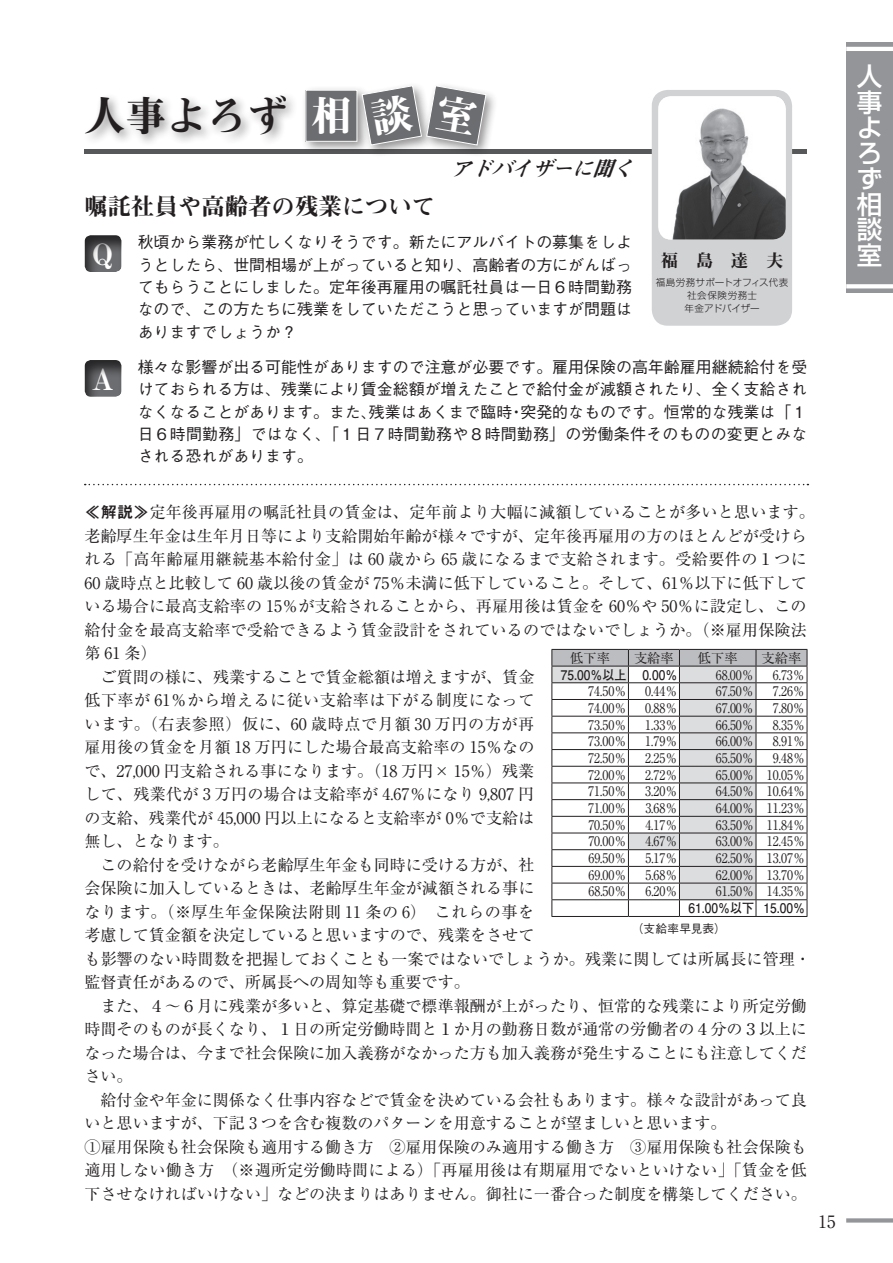
<style>
.page{position:relative;width:893px;height:1263px;background:#fff}
.page>*{position:absolute;margin:0;border:0;box-sizing:border-box;transform-origin:0 0}
.t1{font:40.8px "Midashi Min Pro MA31";color:#231f20}
.t2{font:29.55px "Midashi Min Pro MA31";color:#fff}
.t3{font:500 25.5px/25.5px "Shin Go Pro";color:#fff;text-align:justify}
.t4{font:23.4px "Midashi Min Pro MA31";color:#231f20}
.t5{font:italic 20.25px "Midashi Min Pro MA31";color:#231f20}
.t6{font:17.55px "Midashi Min Pro MA31";color:#231f20}
.t7{font:16.95px "Ryumin Pro";color:#231f20}
.t8{font:16.05px/23.5px "Ryumin Pro";color:#231f20}
.t9{font:500 15.9px/22.4px "Gothic BBB Pro";color:#231f20;text-align:justify}
.t10{font:13.35px "Ryumin Pro";color:#231f20;scale:.9 1}
.t11{font:700 13.35px "Futo Go B101 Pro";color:#231f20;scale:.9 1}
.t12{font:13.35px "Ryumin Pro";color:#231f20}
.t13{font:500 11.7px "Gothic BBB Pro";letter-spacing:.02em;color:#231f20}
.t14{font:300 9.6px/12.8px "Shin Go Pro";letter-spacing:.02em;color:#231f20;text-align:center}
.s1{font-size:40.95px;color:#fff}
.s2{font-family:"Midashi Go Pro MB31"}
</style>
<div class="page">
<hr style="left:85px;top:149px;width:722px;height:4px;background:#57585a">
<div style="left:652px;top:90px;width:140px;height:236px;background:#d1d2d4;border-radius:16px"></div>
<div style="left:658px;top:96px;width:128px;height:143px;background:#fff;border-radius:13px"></div>
<img style="left:663px;top:96px;width:123px;height:143px">
<div style="left:83px;top:92px;width:216px;height:55px;background:#231f20;opacity:.5"></div>
<div style="left:301px;top:85px;width:69px;height:70px;background:#231f20;opacity:.5"></div>
<div style="left:306px;top:90px;width:51px;height:51px;background:#6c6d70"></div>
<div style="left:306px;top:90px;width:51px;height:52px;border:1px solid #fff"></div>
<div style="left:358px;top:81px;width:77px;height:77px;background:#231f20;opacity:.5"></div>
<div style="left:422px;top:81px;width:77px;height:77px;background:#231f20;opacity:.5"></div>
<div style="left:84px;top:230px;width:62px;height:44px;background:#231f20;opacity:.75"></div>
<div style="left:84px;top:355px;width:62px;height:43px;background:#231f20;opacity:.75"></div>
<svg style="left:85px;top:484px;width:723px;height:1px"></svg>
<svg style="left:551px;top:649px;width:257px;height:267px"></svg>
<hr style="left:551px;top:916px;width:77px;height:1px;background:#231f20">
<hr style="left:628px;top:916px;width:51px;height:1px;background:#231f20">
<hr style="left:679px;top:916px;width:77px;height:1px;background:#231f20">
<hr style="left:756px;top:916px;width:51px;height:1px;background:#231f20">
<svg style="left:846px;top:1218px;width:47px;height:4px"></svg>
<div style="left:846px;top:43px;width:47px;height:250px;background:#939598"></div>
<hr style="left:846px;top:47px;width:47px;height:4px;background:#fff">
<svg style="left:846px;top:284px;width:47px;height:4px"></svg>
<svg style="left:362px;top:85px;width:124px;height:60px;background:#929294"></svg>
<h1 class="t1" style="left:85px;top:85px;width:269px">人事よろず<span class="s1">相</span></h1>
<h3 class="t4" style="left:85px;top:188px;width:352px">嘱託社員や高齢者の残業について</h3>
<p class="t5" style="left:451px;top:153px;width:193px">アドバイザーに聞く</p>
<h2 class="t2" style="left:93px;top:231px;width:22px">Q</h2>
<h2 class="t2" style="left:92px;top:356px;width:23px">A</h2>
<p class="t9" style="left:138px;top:229px;width:496px">秋頃から業務が忙しくなりそうです。新たにアルバイトの募集をしようとしたら、世間相場が上がっていると知り、高齢者の方にがんばってもらうことにしました。定年後再雇用の嘱託社員は一日６時間勤務なので、この方たちに残業をしていただこうと思っていますが問題はありますでしょうか？</p>
<p class="t9" style="left:138px;top:354px;width:671px">様々な影響が出る可能性がありますので注意が必要です。雇用保険の高年齢雇用継続給付を受けておられる方は、残業により賃金総額が増えたことで給付金が減額されたり、全く支給されなくなることがあります。また、残業はあくまで臨時・突発的なものです。恒常的な残業は「１日６時間勤務」ではなく、「１日７時間勤務や８時間勤務」の労働条件そのものの変更とみなされる恐れがあります。</p>
<p class="t6" style="left:661px;top:247px;width:124px">福　島　達　夫</p>
<p class="t14" style="left:656px;top:275px;width:134px">福島労務サポートオフィス代表社会保険労務士<br>年金アドバイザー</p>
<p class="t8" style="left:85px;top:499px;width:732px"><span class="s2">≪解説≫</span>定年後再雇用の嘱託社員の賃金は、定年前より大幅に減額していることが多いと思います。老齢厚生年金は生年月日等により支給開始年齢が様々ですが、定年後再雇用の方のほとんどが受けられる「高年齢雇用継続基本給付金」は 60 歳から 65 歳になるまで支給されます。受給要件の１つに60 歳時点と比較して 60 歳以後の賃金が 75％未満に低下していること。そして、61％以下に低下している場合に最高支給率の 15％が支給されることから、再雇用後は賃金を 60％や 50％に設定し、この給付金を最高支給率で受給できるよう賃金設計をされているのではないでしょうか。（※雇用保険法第 61 条）<br>　ご質問の様に、残業することで賃金総額は増えますが、賃金<br>低下率が 61％から増えるに従い支給率は下がる制度になって<br>います。（右表参照）仮に、60 歳時点で月額 30 万円の方が再<br>雇用後の賃金を月額 18 万円にした場合最高支給率の 15％なの<br>で、27,000 円支給される事になります。（18 万円× 15％）残業<br>して、残業代が 3 万円の場合は支給率が 4.67％になり 9,807 円<br>の支給、残業代が 45,000 円以上になると支給率が 0％で支給は<br>無し、となります。<br>　この給付を受けながら老齢厚生年金も同時に受ける方が、社<br>会保険に加入しているときは、老齢厚生年金が減額される事に<br>なります。（※厚生年金保険法附則 11 条の 6）　これらの事を<br>考慮して賃金額を決定していると思いますので、残業をさせて<br>も影響のない時間数を把握しておくことも一案ではないでしょうか。残業に関しては所属長に管理・監督責任があるので、所属長への周知等も重要です。<br>　また、４～６月に残業が多いと、算定基礎で標準報酬が上がったり、恒常的な残業により所定労働時間そのものが長くなり、１日の所定労働時間と１か月の勤務日数が通常の労働者の４分の３以上になった場合は、今まで社会保険に加入義務がなかった方も加入義務が発生することにも注意してください。<br>　給付金や年金に関係なく仕事内容などで賃金を決めている会社もあります。様々な設計があって良いと思いますが、下記 3 つを含む複数のパターンを用意することが望ましいと思います。<br>①雇用保険も社会保険も適用する働き方　②雇用保険のみ適用する働き方　③雇用保険も社会保険も適用しない働き方　（※週所定労働時間による）「再雇用後は有期雇用でないといけない」「賃金を低下させなければいけない」などの決まりはありません。御社に一番合った制度を構築してください。</p>
<p class="t12" style="left:570px;top:647px;width:41px">低下率</p>
<p class="t12" style="left:634px;top:647px;width:41px">支給率</p>
<p class="t12" style="left:698px;top:647px;width:41px">低下率</p>
<p class="t12" style="left:762px;top:647px;width:41px">支給率</p>
<p class="t11" style="left:561px;top:664px;width:131px">75.00％以上 0.00％</p>
<p class="t10" style="left:716px;top:664px;width:44px">68.00％</p>
<p class="t10" style="left:773px;top:664px;width:37px">6.73％</p>
<p class="t10" style="left:588px;top:681px;width:44px">74.50％</p>
<p class="t10" style="left:645px;top:681px;width:37px">0.44％</p>
<p class="t10" style="left:716px;top:681px;width:44px">67.50％</p>
<p class="t10" style="left:773px;top:681px;width:37px">7.26％</p>
<p class="t10" style="left:588px;top:697px;width:44px">74.00％</p>
<p class="t10" style="left:645px;top:697px;width:37px">0.88％</p>
<p class="t10" style="left:716px;top:697px;width:44px">67.00％</p>
<p class="t10" style="left:773px;top:697px;width:37px">7.80％</p>
<p class="t10" style="left:588px;top:714px;width:44px">73.50％</p>
<p class="t10" style="left:645px;top:714px;width:37px">1.33％</p>
<p class="t10" style="left:716px;top:714px;width:44px">66.50％</p>
<p class="t10" style="left:773px;top:714px;width:37px">8.35％</p>
<p class="t10" style="left:588px;top:731px;width:44px">73.00％</p>
<p class="t10" style="left:645px;top:731px;width:37px">1.79％</p>
<p class="t10" style="left:716px;top:731px;width:44px">66.00％</p>
<p class="t10" style="left:773px;top:731px;width:37px">8.91％</p>
<p class="t10" style="left:588px;top:747px;width:44px">72.50％</p>
<p class="t10" style="left:645px;top:747px;width:37px">2.25％</p>
<p class="t10" style="left:716px;top:747px;width:44px">65.50％</p>
<p class="t10" style="left:773px;top:747px;width:37px">9.48％</p>
<p class="t10" style="left:588px;top:764px;width:44px">72.00％</p>
<p class="t10" style="left:645px;top:764px;width:37px">2.72％</p>
<p class="t10" style="left:716px;top:764px;width:101px">65.00％ 10.05％</p>
<p class="t10" style="left:588px;top:781px;width:44px">71.50％</p>
<p class="t10" style="left:645px;top:781px;width:37px">3.20％</p>
<p class="t10" style="left:716px;top:781px;width:101px">64.50％ 10.64％</p>
<p class="t10" style="left:588px;top:797px;width:44px">71.00％</p>
<p class="t10" style="left:645px;top:797px;width:37px">3.68％</p>
<p class="t10" style="left:716px;top:797px;width:101px">64.00％ 11.23％</p>
<p class="t10" style="left:588px;top:814px;width:44px">70.50％</p>
<p class="t10" style="left:645px;top:814px;width:37px">4.17％</p>
<p class="t10" style="left:716px;top:814px;width:101px">63.50％ 11.84％</p>
<p class="t10" style="left:588px;top:831px;width:44px">70.00％</p>
<p class="t10" style="left:645px;top:831px;width:37px">4.67％</p>
<p class="t10" style="left:716px;top:831px;width:101px">63.00％ 12.45％</p>
<p class="t10" style="left:588px;top:848px;width:44px">69.50％</p>
<p class="t10" style="left:645px;top:848px;width:37px">5.17％</p>
<p class="t10" style="left:716px;top:848px;width:101px">62.50％ 13.07％</p>
<p class="t10" style="left:588px;top:864px;width:44px">69.00％</p>
<p class="t10" style="left:645px;top:864px;width:37px">5.68％</p>
<p class="t10" style="left:716px;top:864px;width:101px">62.00％ 13.70％</p>
<p class="t10" style="left:588px;top:881px;width:44px">68.50％</p>
<p class="t10" style="left:645px;top:881px;width:37px">6.20％</p>
<p class="t10" style="left:716px;top:881px;width:101px">61.50％ 14.35％</p>
<p class="t11" style="left:688px;top:897px;width:131px">61.00％以下 15.00％</p>
<p class="t13" style="left:632px;top:919px;width:95px">（支給率早見表）</p>
<p class="t7" style="left:819px;top:1208px;width:19px">15</p>
<h3 class="t3" style="left:857px;top:61px;width:27px">人事よろず相談室</h3>
</div>
